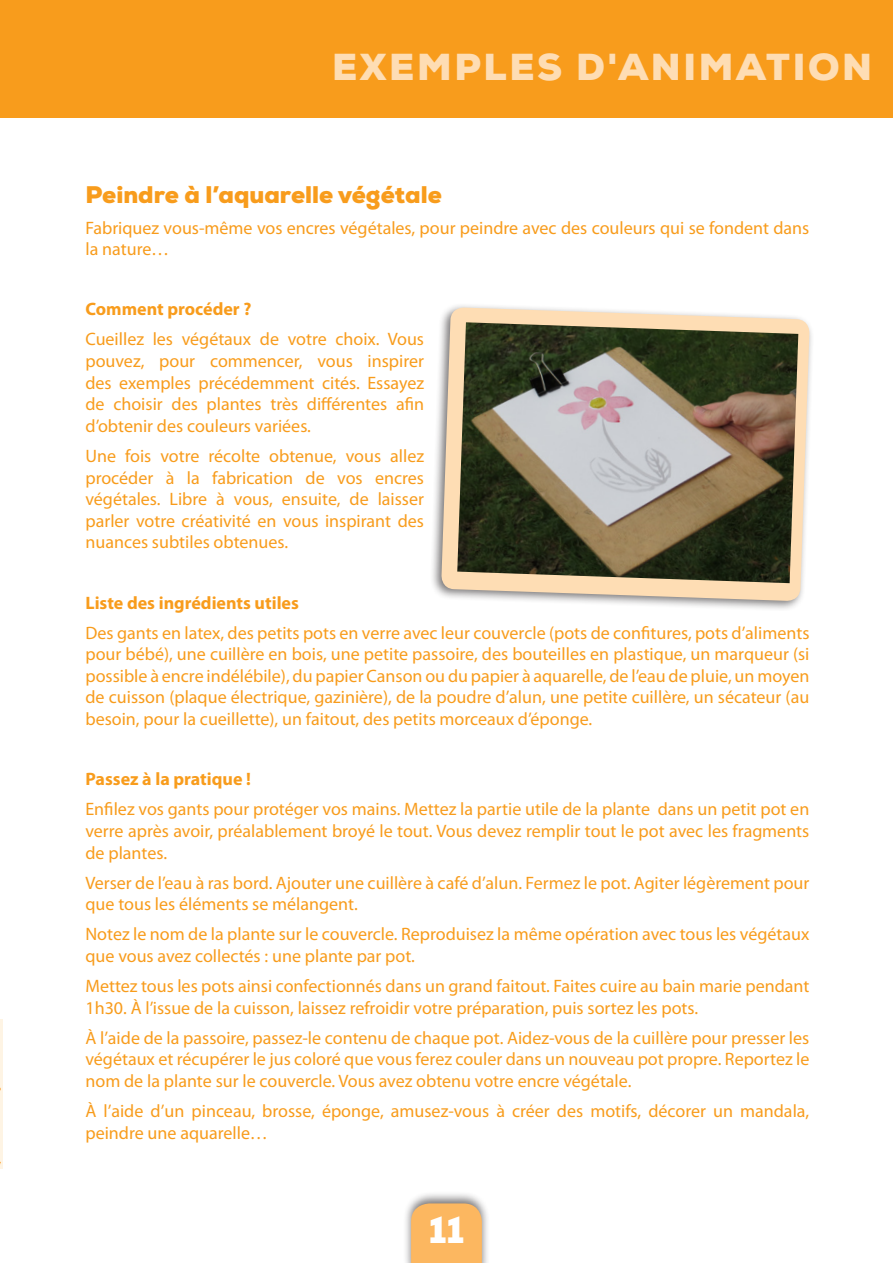
<style>
.page{position:relative;width:893px;height:1263px;background:#fff}
.page>*{position:absolute;margin:0;border:0;box-sizing:border-box;transform-origin:0 0}
.t1{font:900 37.5px "Nexa";letter-spacing:.07em;color:#feddb4}
.t2{font:900 37.5px "Nexa";color:#fff}
.t3{font:900 24px "Nexa";color:#f89c1c}
.t4{font:18px/21.6px "Myriad Pro";color:#f89c1c}
.t5{font:700 18px "Myriad Pro";color:#f89c1c}
</style>
<div class="page">
<hr style="left:0;top:1020px;width:3px;height:149px;background:#fef4e4">
<div style="left:402px;top:1190px;width:88px;height:73px;background:#231f20;opacity:.6"></div>
<div style="left:411px;top:1203px;width:71px;height:60px;background:#fcb760"></div>
<div style="left:0;top:0;width:893px;height:117px;background:#f89c1c"></div>
<div style="left:429px;top:302px;width:385px;height:309px;background:#231f20;opacity:.6"></div>
<svg style="left:441px;top:307px;width:369px;height:294px;fill:#feddb4"></svg>
<img style="left:457px;top:322px;width:341px;height:261px">
<h1 class="t1" style="left:332px;top:43px;width:542px">EXEMPLES D'ANIMATION</h1>
<h2 class="t3" style="left:85px;top:180px;width:358px">Peindre à l’aquarelle végétale</h2>
<p class="t4" style="left:85px;top:216px;width:725px">Fabriquez vous-même vos encres végétales, pour peindre avec des couleurs qui se fondent dans la nature…</p>
<p class="t5" style="left:85px;top:297px;width:167px">Comment procéder ?</p>
<p class="t4" style="left:85px;top:328px;width:340px;text-align:justify">Cueillez les végétaux de votre choix. Vous pouvez, pour commencer, vous inspirer des exemples précédemment cités. Essayez de choisir des plantes très différentes afin d’obtenir des couleurs variées.</p>
<p class="t4" style="left:85px;top:445px;width:340px;text-align:justify">Une fois votre récolte obtenue, vous allez procéder à la fabrication de vos encres végétales. Libre à vous, ensuite, de laisser parler votre créativité en vous inspirant des nuances subtiles obtenues.</p>
<p class="t5" style="left:85px;top:591px;width:215px">Liste des ingrédients utiles</p>
<p class="t4" style="left:85px;top:621px;width:725px;text-align:justify">Des gants en latex, des petits pots en verre avec leur couvercle (pots de confitures, pots d’aliments pour bébé), une cuillère en bois, une petite passoire, des bouteilles en plastique, un marqueur (si possible à encre indélébile), du papier Canson ou du papier à aquarelle, de l’eau de pluie, un moyen de cuisson (plaque électrique, gazinière), de la poudre d’alun, une petite cuillère, un sécateur (au besoin, pour la cueillette), un faitout, des petits morceaux d’éponge.</p>
<p class="t5" style="left:85px;top:767px;width:167px">Passez à la pratique !</p>
<p class="t4" style="left:85px;top:798px;width:725px;text-align:justify">Enfilez vos gants pour protéger vos mains. Mettez la partie utile de la plante dans un petit pot en verre après avoir, préalablement broyé le tout. Vous devez remplir tout le pot avec les fragments de plantes.</p>
<p class="t4" style="left:85px;top:871px;width:725px">Verser de l’eau à ras bord. Ajouter une cuillère à café d’alun. Fermez le pot. Agiter légèrement pour que tous les éléments se mélangent.</p>
<p class="t4" style="left:85px;top:923px;width:725px">Notez le nom de la plante sur le couvercle. Reproduisez la même opération avec tous les végétaux que vous avez collectés : une plante par pot.</p>
<p class="t4" style="left:85px;top:975px;width:725px">Mettez tous les pots ainsi confectionnés dans un grand faitout. Faites cuire au bain marie pendant<br>1h30. À l’issue de la cuisson, laissez refroidir votre préparation, puis sortez les pots.</p>
<p class="t4" style="left:85px;top:1027px;width:725px;text-align:justify">À l’aide de la passoire, passez-le contenu de chaque pot. Aidez-vous de la cuillère pour presser les végétaux et récupérer le jus coloré que vous ferez couler dans un nouveau pot propre. Reportez le nom de la plante sur le couvercle. Vous avez obtenu votre encre végétale.</p>
<p class="t4" style="left:85px;top:1100px;width:725px">À l’aide d’un pinceau, brosse, éponge, amusez-vous à créer des motifs, décorer un mandala, peindre une aquarelle…</p>
<h1 class="t2" style="left:429px;top:1206px;width:37px">11</h1>
</div>
